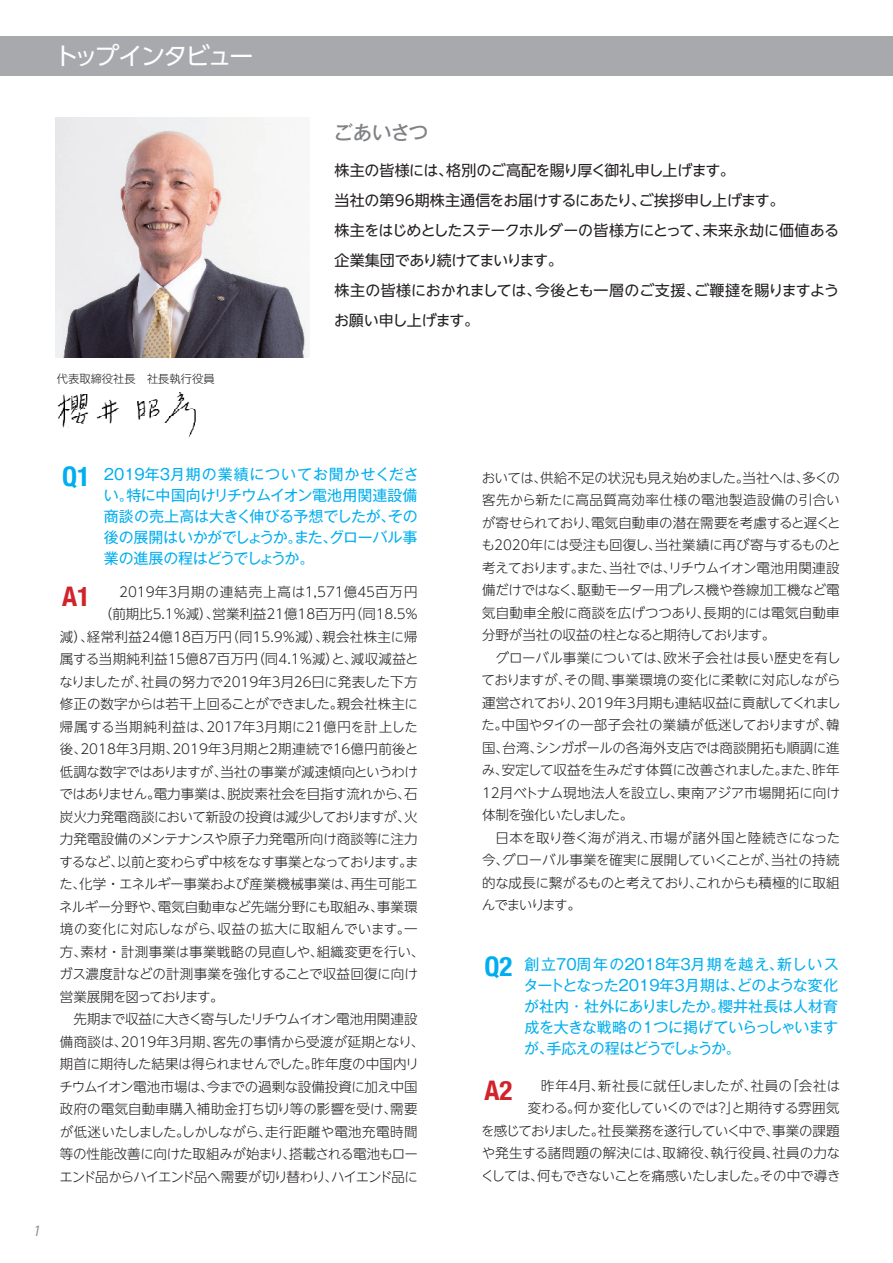
<style>
.page{position:relative;width:893px;height:1263px;background:#fff}
.page>*{position:absolute;margin:0;border:0;box-sizing:border-box;transform-origin:0 0}
.t1{font:700 condensed 27px "Helvetica Neue";color:#00aeef}
.t2{font:700 condensed 27px "Helvetica Neue";color:#d1232a}
.t3{font:24px "UD Shin Go Pro";letter-spacing:-.08em;color:#fff}
.t4{font:500 19.5px "Gothic MB101 Pro";letter-spacing:-.035em;color:#808285}
.t5{font:italic 15.9px "Myriad Pro";color:#939598}
.t6{font:15px/21px "Gothic MB101 Pro";letter-spacing:-.025em;color:#00aeef;text-align:justify}
.t7{font:15px/30px "UD Shin Go NT Pro";letter-spacing:-.025em;color:#231f20}
.t8{font:300 13.5px/22.5px "UD Shin Go NT Pro";letter-spacing:-.01em;color:#231f20;text-align:right}
.t9{font:300 13.5px "UD Shin Go NT Pro";letter-spacing:-.035em;color:#231f20}
.t10{font:300 13.5px "UD Shin Go NT Pro";letter-spacing:-.03em;color:#231f20}
.t11{font:300 13.5px "UD Shin Go NT Pro";letter-spacing:.01em;color:#231f20}
.t12{font:300 13.5px "UD Shin Go NT Pro";letter-spacing:.025em;color:#231f20}
.t13{font:300 13.5px "UD Shin Go NT Pro";letter-spacing:-.065em;color:#231f20}
.t14{font:300 13.5px "UD Shin Go NT Pro";letter-spacing:-.06em;color:#231f20}
.t15{font:300 13.5px "UD Shin Go NT Pro";letter-spacing:-.08em;color:#231f20}
.t16{font:300 11.25px "UD Shin Go Pro";color:#231f20}
</style>
<div class="page">
<img style="left:57px;top:392px;width:139px;height:46px">
<div style="left:0;top:36px;width:893px;height:40px;background:#a8a9ad"></div>
<img style="left:56px;top:118px;width:252px;height:239px">
<p class="t3" style="left:55px;top:36px;width:200px">トップインタビュー</p>
<p class="t16" style="left:57px;top:369px;width:159px">代表取締役社長　社長執行役員</p>
<p class="t4" style="left:334px;top:116px;width:96px">ごあいさつ</p>
<p class="t7" style="left:334px;top:155px;width:507px">株主の皆様には、格別のご高配を賜り厚く御礼申し上げます。<br>当社の第96期株主通信をお届けするにあたり、ご挨拶申し上げます。<br>株主をはじめとしたステークホルダーの皆様方にとって、未来永劫に価値ある企業集団であり続けてまいります。<br>株主の皆様におかれましては、今後とも一層のご支援、ご鞭撻を賜りますようお願い申し上げます。</p>
<p class="t5" style="left:33px;top:1221px;width:9px">1</p>
<p class="t1" style="left:62px;top:454px;width:29px">Q1</p>
<p class="t6" style="left:104px;top:461px;width:316px">2019年3月期の業績についてお聞かせください。特に中国向けリチウムイオン電池用関連設備商談の売上高は大きく伸びる予想でしたが、その後の展開はいかがでしょうか。また、グローバル事業の進展の程はどうでしょうか。</p>
<p class="t8" style="left:106px;top:580px;width:313px">　2019年3月期の連結売上高は1,571億45百万円</p>
<p class="t8" style="left:99px;top:602px;width:321px">（前期比5.1％減）、営業利益21億18百万円（同18.5％</p>
<p class="t8" style="left:60px;top:625px;width:359px">減）、経常利益24億18百万円（同15.9％減）、親会社株主に帰</p>
<p class="t8" style="left:60px;top:647px;width:360px">属する当期純利益15億87百万円（同4.1％減）と、減収減益と</p>
<p class="t8" style="left:59px;top:670px;width:360px">なりましたが、社員の努力で2019年3月26日に発表した下方</p>
<p class="t8" style="left:60px;top:692px;width:360px">修正の数字からは若干上回ることができました。親会社株主に</p>
<p class="t8" style="left:60px;top:715px;width:360px">帰属する当期純利益は、2017年3月期に21億円を計上した</p>
<p class="t8" style="left:60px;top:737px;width:360px">後、2018年3月期、2019年3月期と2期連続で16億円前後と</p>
<p class="t9" style="left:60px;top:761px;width:359px">低調な数字ではありますが、当社の事業が減速傾向というわけ</p>
<p class="t9" style="left:59px;top:783px;width:360px">ではありません。電力事業は、脱炭素社会を目指す流れから、石</p>
<p class="t10" style="left:60px;top:806px;width:359px">炭火力発電商談において新設の投資は減少しておりますが、火</p>
<p class="t8" style="left:60px;top:827px;width:359px">力発電設備のメンテナンスや原子力発電所向け商談等に注力</p>
<p class="t14" style="left:59px;top:851px;width:361px">するなど、以前と変わらず中核をなす事業となっております。ま</p>
<p class="t11" style="left:59px;top:873px;width:360px">た、化学・エネルギー事業および産業機械事業は、再生可能エ</p>
<p class="t8" style="left:59px;top:895px;width:360px">ネルギー分野や、電気自動車など先端分野にも取組み、事業環</p>
<p class="t12" style="left:60px;top:918px;width:359px">境の変化に対応しながら、収益の拡大に取組んでいます。一</p>
<p class="t12" style="left:60px;top:941px;width:366px">方、素材・計測事業は事業戦略の見直しや、組織変更を行い、</p>
<p class="t8" style="left:60px;top:962px;width:360px">ガス濃度計などの計測事業を強化することで収益回復に向け</p>
<p class="t13" style="left:60px;top:986px;width:165px">営業展開を図っております。</p>
<p class="t13" style="left:60px;top:1008px;width:359px">　先期まで収益に大きく寄与したリチウムイオン電池用関連設</p>
<p class="t8" style="left:60px;top:1030px;width:366px">備商談は、2019年3月期、客先の事情から受渡が延期となり、</p>
<p class="t8" style="left:60px;top:1052px;width:360px">期首に期待した結果は得られませんでした。昨年度の中国内リ</p>
<p class="t10" style="left:59px;top:1076px;width:360px">チウムイオン電池市場は、今までの過剰な設備投資に加え中国</p>
<p class="t8" style="left:60px;top:1097px;width:359px">政府の電気自動車購入補助金打ち切り等の影響を受け、需要</p>
<p class="t11" style="left:60px;top:1121px;width:359px">が低迷いたしました。しかしながら、走行距離や電池充電時間</p>
<p class="t9" style="left:60px;top:1143px;width:360px">等の性能改善に向けた取組みが始まり、搭載される電池もロー</p>
<p class="t15" style="left:59px;top:1166px;width:360px">エンド品からハイエンド品へ需要が切り替わり、ハイエンド品に</p>
<p class="t2" style="left:62px;top:574px;width:29px">A1</p>
<p class="t8" style="left:481px;top:466px;width:361px;text-align:left">おいては、供給不足の状況も見え始めました。当社へは、多くの客先から新たに高品質高効率仕様の電池製造設備の引合いが寄せられており、電気自動車の潜在需要を考慮すると遅くとも2020年には受注も回復し、当社業績に再び寄与するものと考えております。また、当社では、リチウムイオン電池用関連設備だけではなく、駆動モーター用プレス機や巻線加工機など電気自動車全般に商談を広げつつあり、長期的には電気自動車分野が当社の収益の柱となると期待しております。<br>　グローバル事業については、欧米子会社は長い歴史を有しておりますが、その間、事業環境の変化に柔軟に対応しながら運営されており、2019年3月期も連結収益に貢献してくれました。中国やタイの一部子会社の業績が低迷しておりますが、韓国、台湾、シンガポールの各海外支店では商談開拓も順調に進み、安定して収益を生みだす体質に改善されました。また、昨年<br>12月ベトナム現地法人を設立し、東南アジア市場開拓に向け体制を強化いたしました。<br>　日本を取り巻く海が消え、市場が諸外国と陸続きになった今、グローバル事業を確実に展開していくことが、当社の持続的な成長に繋がるものと考えており、これからも積極的に取組んでまいります。</p>
<p class="t1" style="left:484px;top:944px;width:29px">Q2</p>
<p class="t6" style="left:523px;top:951px;width:317px">創立70周年の2018年3月期を越え、新しいスタートとなった2019年3月期は、どのような変化が社内・社外にありましたか。櫻井社長は人材育成を大きな戦略の１つに掲げていらっしゃいますが、手応えの程はどうでしょうか。</p>
<p class="t8" style="left:481px;top:1074px;width:361px">　昨年4月、新社長に就任しましたが、社員の「会社は<br>変わる。何か変化していくのでは？」と期待する雰囲気<br>を感じておりました。社長業務を遂行していく中で、事業の課題や発生する諸問題の解決には、取締役、執行役員、社員の力なくしては、何もできないことを痛感いたしました。その中で導き</p>
<p class="t2" style="left:484px;top:1068px;width:29px">A2</p>
</div>
